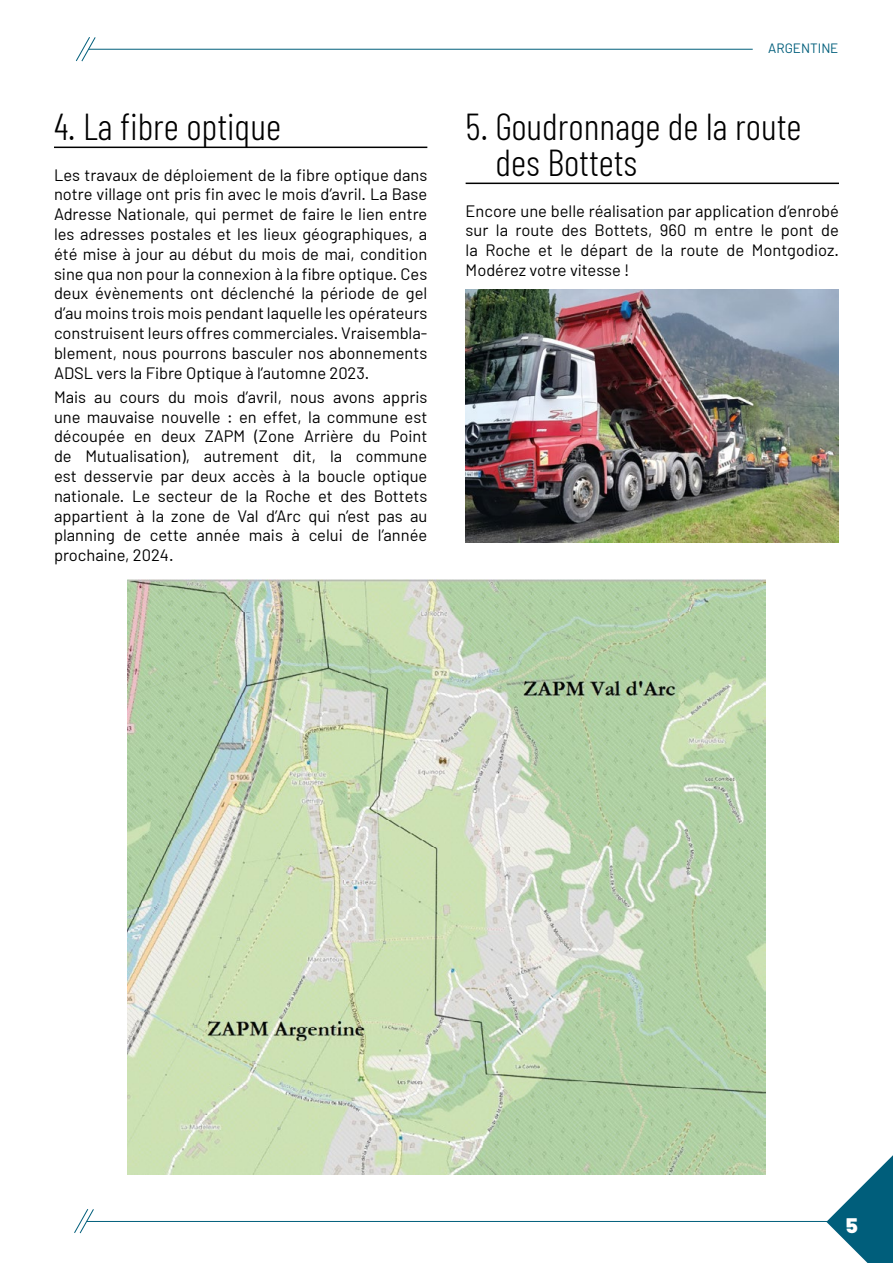
<style>
.page{position:relative;width:893px;height:1263px;background:#fff}
.page>*{position:absolute;margin:0;border:0;box-sizing:border-box;transform-origin:0 0}
.t1{font:300 37.5px/36px "Barlow Condensed";color:#000}
.t2{font:900 21px "Barlow";color:#fff}
.t3{font:16.5px/19.8px "Barlow";color:#000;text-align:justify}
.t4{font:13.5px "Barlow";color:#005e7b}
</style>
<div class="page">
<svg style="left:826px;top:1155px;width:67px;height:108px"></svg>
<hr style="left:87px;top:1221px;width:744px;height:1px;background:#005e7b">
<svg style="left:74px;top:1209px;width:20px;height:25px"></svg>
<hr style="left:89px;top:49px;width:664px;height:1px;background:#005e7b">
<svg style="left:76px;top:37px;width:20px;height:25px"></svg>
<hr style="left:54px;top:147px;width:373px;height:1px;background:#000">
<hr style="left:466px;top:183px;width:373px;height:1px;background:#000">
<img style="left:466px;top:289px;width:372px;height:253px">
<img style="left:128px;top:580px;width:637px;height:595px">
<h1 class="t1" style="left:54px;top:107px;width:229px">4. La fibre optique</h1>
<p class="t3" style="left:54px;top:164px;width:375px">Les travaux de déploiement de la fibre optique dans notre village ont pris fin avec le mois d’avril. La Base Adresse Nationale, qui permet de faire le lien entre les adresses postales et les lieux géographiques, a été mise à jour au début du mois de mai, condition sine qua non pour la connexion à la fibre optique. Ces deux évènements ont déclenché la période de gel d’au moins trois mois pendant laquelle les opérateurs construisent leurs offres commerciales. Vraisembla&shy;blement, nous pourrons basculer nos abonnements ADSL vers la Fibre Optique à l’automne 2023.</p>
<p class="t3" style="left:54px;top:386px;width:375px">Mais au cours du mois d’avril, nous avons appris une mauvaise nouvelle : en effet, la commune est découpée en deux ZAPM (Zone Arrière du Point de Mutualisation), autrement dit, la commune est desservie par deux accès à la boucle optique nationale. Le secteur de la Roche et des Bottets appartient à la zone de Val d’Arc qui n’est pas au planning de cette année mais à celui de l’année prochaine, 2024.</p>
<p class="t4" style="left:768px;top:40px;width:72px">ARGENTINE</p>
<h1 class="t1" style="left:496px;top:107px;width:307px;text-indent:-30px">5. Goudronnage de la route des Bottets</h1>
<p class="t3" style="left:466px;top:200px;width:375px">Encore une belle réalisation par application d’enrobé sur la route des Bottets, 960 m entre le pont de la Roche et le départ de la route de Montgodioz.<br>Modérez votre vitesse !</p>
<p class="t2" style="left:846px;top:1212px;width:13px">5</p>
</div>
